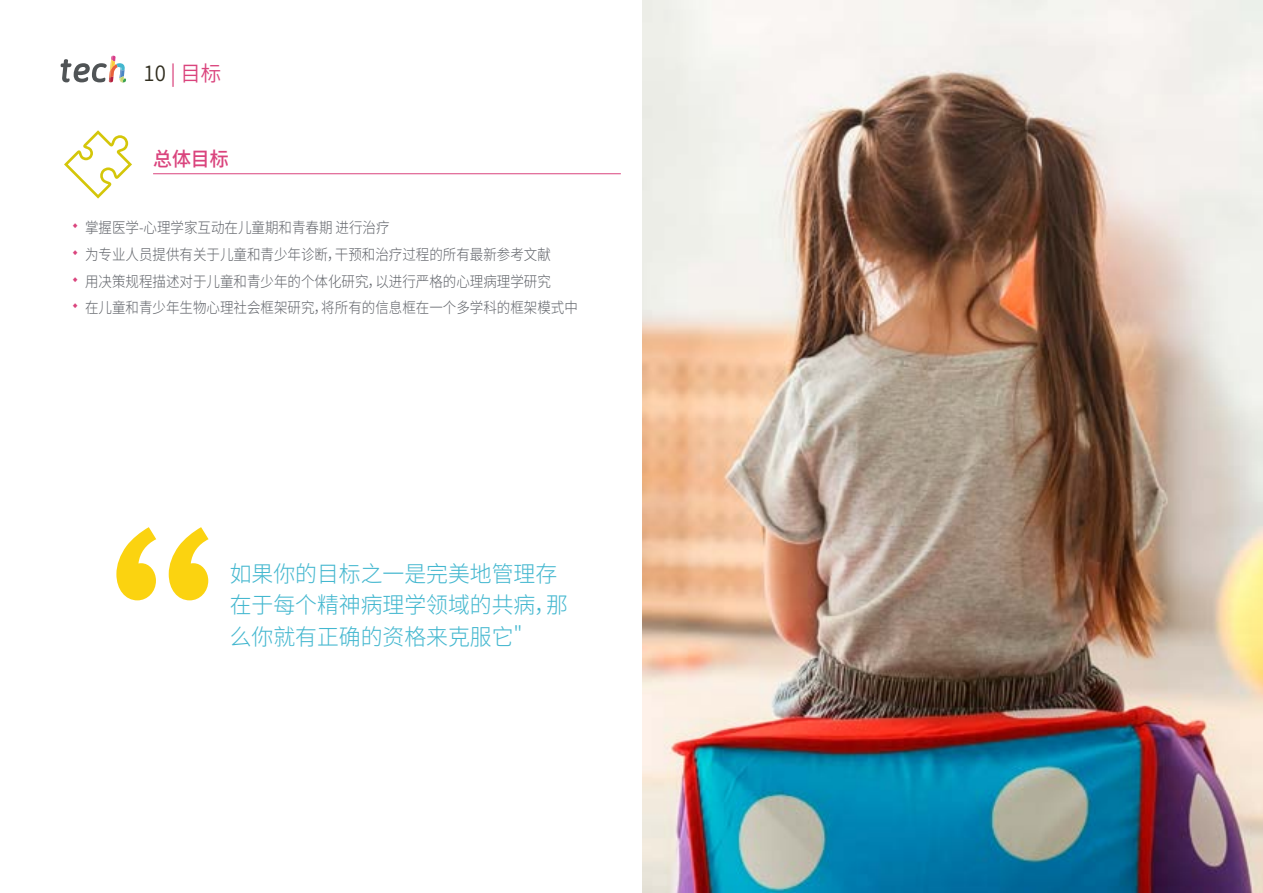
<style>
.page{position:relative;width:1263px;height:893px;background:#fff}
.page>*{position:absolute;margin:0;border:0;box-sizing:border-box;transform-origin:0 0}
.t1{font:300 22.5px/31.5px "Source Han Sans CN";color:#43b7cf}
.t2{font:21px "Source Han Sans CN";color:#da447d}
.t3{font:500 19.5px "Source Han Sans CN";color:#da447d}
.t4{font:300 15px/26.7px "Source Han Sans CN";color:#61646a;scale:.9 1}
.s1{color:#312e20}
</style>
<div class="page">
<hr style="left:153px;top:173px;width:468px;height:1px;background:#da447d">
<svg style="left:64px;top:130px;width:68px;height:69px"></svg>
<svg style="left:61px;top:56px;width:65px;height:27px"></svg>
<img style="left:642px;top:0;width:621px;height:893px">
<svg style="left:116px;top:527px;width:93px;height:73px"></svg>
<h2 class="t2" style="left:144px;top:61px;width:79px"><span class="s1">10</span> | 目标</h2>
<h3 class="t3" style="left:153px;top:148px;width:77px">总体目标</h3>
<p class="t4" style="left:85px;top:215px;width:549px">掌握医学-心理学家互动在儿童期和青春期 进行治疗<br>为专业人员提供有关于儿童和青少年诊断，干预和治疗过程的所有最新参考文献<br>用决策规程描述对于儿童和青少年的个体化研究，以进行严格的心理病理学研究<br>在儿童和青少年生物心理社会框架研究，将所有的信息框在一个多学科的框架模式中</p>
<h1 class="t1" style="left:230px;top:558px;width:340px">如果你的目标之一是完美地管理存在于每个精神病理学领域的共病，那么你就有正确的资格来克服它"</h1>
</div>
